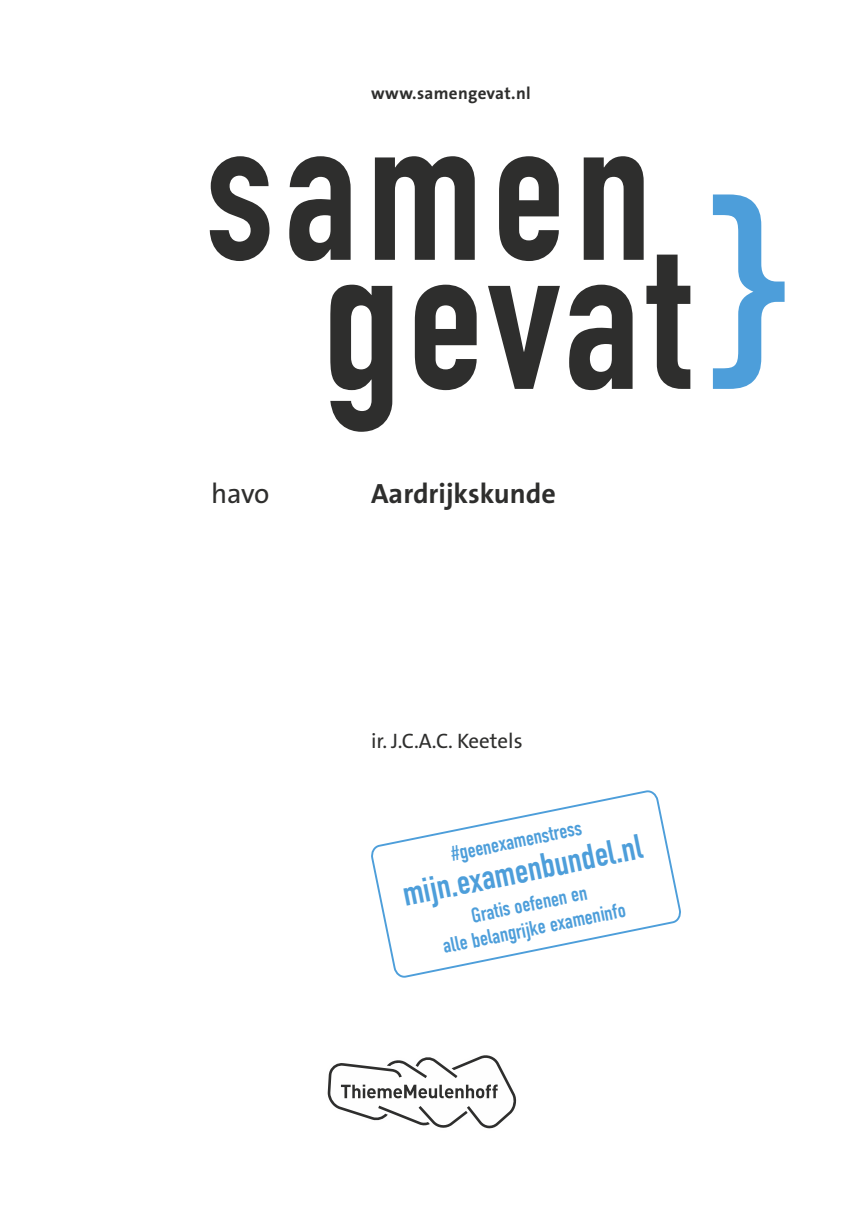
<style>
.page{position:relative;width:844px;height:1206px;background:#fff}
.page>*{position:absolute;margin:0;border:0;box-sizing:border-box;transform-origin:0 0}
.t1{font:35px "DIN Condensed";color:#4d9eda}
.t2{font:700 28px "The Sans LT7";color:#2e2e2d}
.t3{font:28px "The Sans LT5 Plain";color:#2e2e2d}
.t4{font:21px/24.5px "DIN Condensed";color:#4d9eda;text-align:center}
.t5{font:21px "The Sans LT5 Plain";color:#2e2e2d}
.t6{font:700 17.15px "The Sans LT7";letter-spacing:.02em;color:#2e2e2d}
</style>
<div class="page">
<svg style="left:327px;top:1055px;width:190px;height:74px"></svg>
<svg style="left:712px;top:194px;width:72px;height:195px"></svg>
<svg style="left:330px;top:285px;width:62px;height:147px"></svg>
<svg style="left:415px;top:285px;width:61px;height:105px"></svg>
<svg style="left:488px;top:286px;width:71px;height:103px"></svg>
<svg style="left:210px;top:156px;width:59px;height:105px"></svg>
<svg style="left:289px;top:156px;width:61px;height:105px"></svg>
<svg style="left:375px;top:156px;width:99px;height:104px"></svg>
<svg style="left:499px;top:156px;width:59px;height:105px"></svg>
<svg style="left:569px;top:156px;width:121px;height:234px"></svg>
<svg style="left:371px;top:790px;width:309px;height:187px"></svg>
<p class="t6" style="left:371px;top:83px;width:161px">www.samengevat.nl</p>
<h2 class="t3" style="left:211px;top:475px;width:60px">havo</h2>
<h2 class="t2" style="left:371px;top:475px;width:186px">Aardrijkskunde</h2>
<p class="t5" style="left:371px;top:727px;width:153px">ir. J.C.A.C. Keetels</p>
<p class="t4" style="left:448px;top:841px;width:135px;rotate:-11deg">#geenexamenstress</p>
<h1 class="t1" style="left:398px;top:876px;width:246px;rotate:-12deg">mijn.examenbundel.nl</h1>
<p class="t4" style="left:435px;top:910px;width:188px;rotate:-11deg">Gratis oefenen en<br>alle belangrijke exameninfo</p>
</div>
